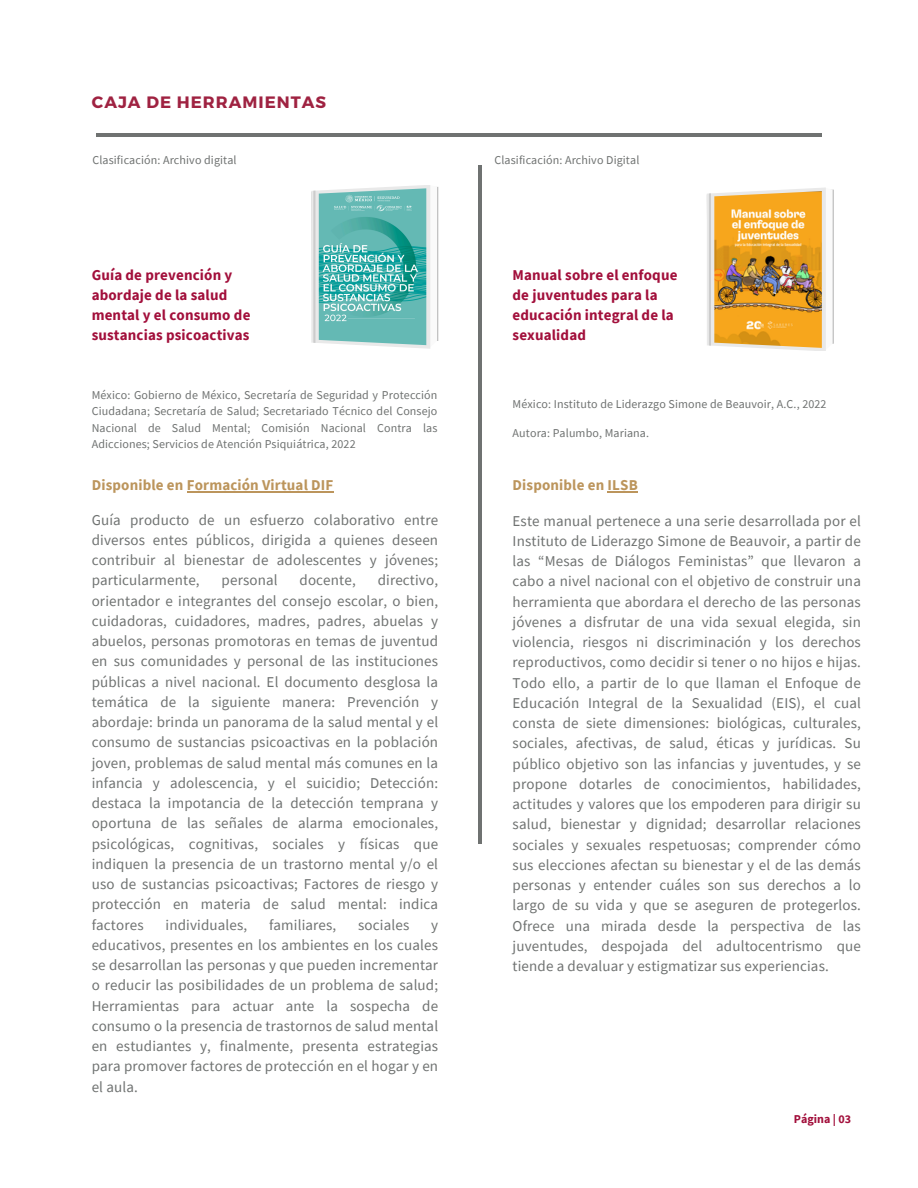
<style>
.page{position:relative;width:918px;height:1188px;background:#fff}
.page>*{position:absolute;margin:0;border:0;box-sizing:border-box;transform-origin:0 0}
.t1{font:700 16.5px "Montserrat";letter-spacing:.06em;color:#9f2241}
.t2{font:15px/20.2px "Source Sans Pro";letter-spacing:.01em;color:#6f7271;text-align:justify}
.t3{font:700 15px/20.2px "Source Sans Pro";letter-spacing:.01em;color:#a20f3b}
.t4{font:700 15px "Source Sans Pro";letter-spacing:.01em;color:#bc955c}
.t5{font:12px/16.5px "Source Sans Pro";letter-spacing:.01em;color:#6f7271;text-align:justify}
.t6{font:700 12px "Source Sans Pro";color:#a20f3b}
</style>
<div class="page">
<hr style="left:96px;top:133px;width:725px;height:3px;background:#6f7271">
<hr style="left:478px;top:166px;width:4px;height:678px;background:#6f7271">
<svg style="left:311px;top:185px;width:127px;height:164px"></svg>
<hr style="left:313px;top:191px;width:2px;height:152px;background:#ccc">
<img style="left:319px;top:188px;width:107px;height:157px">
<svg style="left:707px;top:188px;width:127px;height:163px"></svg>
<hr style="left:709px;top:193px;width:2px;height:153px;background:#ccc">
<img style="left:714px;top:191px;width:108px;height:157px">
<hr style="left:187px;top:491px;width:147px;height:2px;background:#bc955c">
<hr style="left:608px;top:491px;width:30px;height:2px;background:#bc955c">
<p class="t1" style="left:92px;top:92px;width:236px">CAJA DE HERRAMIENTAS</p>
<p class="t5" style="left:92px;top:152px;width:146px">Clasificación: Archivo digital</p>
<h2 class="t5" style="left:494px;top:152px;width:146px">Clasificación: Archivo Digital</h2>
<p class="t3" style="left:92px;top:264px;width:160px">Guía de prevención y abordaje de la salud mental y el consumo de sustancias psicoactivas</p>
<h2 class="t5" style="left:92px;top:386px;width:347px">México: Gobierno de México, Secretaría de Seguridad y Protección Ciudadana; Secretaría de Salud; Secretariado Técnico del Consejo Nacional de Salud Mental; Comisión Nacional Contra las Adicciones; Servicios de Atención Psiquiátrica, 2022</h2>
<p class="t4" style="left:92px;top:476px;width:243px">Disponible en Formación Virtual DIF</p>
<p class="t2" style="left:92px;top:509px;width:348px">Guía producto de un esfuerzo colaborativo entre diversos entes públicos, dirigida a quienes deseen contribuir al bienestar de adolescentes y jóvenes; particularmente,</p>
<p class="t2" style="left:92px;top:570px;width:348px;text-indent:286px">directivo, orientador e integrantes del consejo escolar, o bien, cuidadoras, cuidadores, madres, padres, abuelas y abuelos, personas promotoras en temas de juventud en sus comunidades y personal de las instituciones públicas a nivel nacional. El documento desglosa la temática de la siguiente manera: Prevención y abordaje: brinda un panorama de la salud mental y el consumo de sustancias psicoactivas en la población joven, problemas de salud mental más comunes en la infancia y adolescencia, y el suicidio; Detección: destaca la impotancia de la detección temprana y oportuna de las señales de alarma emocionales, psicológicas, cognitivas, sociales y físicas que indiquen la presencia de un trastorno mental y/o el uso de sustancias psicoactivas; Factores de riesgo y protección en materia de salud mental: indica factores</p>
<p class="t2" style="left:222px;top:570px;width:58px">personal</p>
<p class="t2" style="left:300px;top:570px;width:58px">docente,</p>
<p class="t2" style="left:166px;top:914px;width:83px">individuales,</p>
<p class="t2" style="left:269px;top:914px;width:69px">familiares,</p>
<p class="t2" style="left:358px;top:914px;width:53px">sociales</p>
<p class="t2" style="left:92px;top:914px;width:348px;text-indent:339px">y educativos, presentes en los ambientes en los cuales se desarrollan las personas y que pueden incrementar o reducir las posibilidades de un problema de salud; Herramientas para actuar ante la sospecha de consumo o la presencia de trastornos de salud mental en estudiantes y, finalmente, presenta estrategias para promover factores de protección en el hogar y en el aula.</p>
<p class="t3" style="left:513px;top:264px;width:166px">Manual sobre el enfoque de juventudes para la educación integral de la sexualidad</p>
<p class="t5" style="left:513px;top:396px;width:315px">México: Instituto de Liderazgo Simone de Beauvoir, A.C., 2022</p>
<h2 class="t5" style="left:513px;top:425px;width:138px">Autora: Palumbo, Mariana.</h2>
<p class="t4" style="left:513px;top:476px;width:127px">Disponible en ILSB</p>
<h3 class="t2" style="left:513px;top:510px;width:350px">Este manual pertenece a una serie desarrollada por el Instituto de Liderazgo Simone de Beauvoir, a partir de las “Mesas de Diálogos Feministas” que llevaron a cabo a nivel nacional con el objetivo de construir una herramienta que abordara el derecho de las personas jóvenes a disfrutar de una vida sexual elegida, sin violencia, riesgos ni discriminación y los derechos reproductivos, como decidir si tener o no hijos e hijas.<br>Todo ello, a partir de lo que llaman el Enfoque de Educación Integral de la Sexualidad (EIS), el cual consta de siete dimensiones: biológicas, culturales, sociales, afectivas, de salud, éticas y jurídicas. Su público objetivo son las infancias y juventudes, y se propone dotarles de conocimientos, habilidades, actitudes y valores que los empoderen para dirigir su salud, bienestar y dignidad; desarrollar relaciones sociales y sexuales respetuosas; comprender cómo sus elecciones afectan su bienestar y el de las demás personas y entender cuáles son sus derechos a lo largo de su vida y que se aseguren de protegerlos.<br>Ofrece una mirada desde la perspectiva de las juventudes, despojada del adultocentrismo que tiende a devaluar y estigmatizar sus experiencias.</h3>
<h2 class="t6" style="left:794px;top:1111px;width:59px">Página | 03</h2>
</div>
